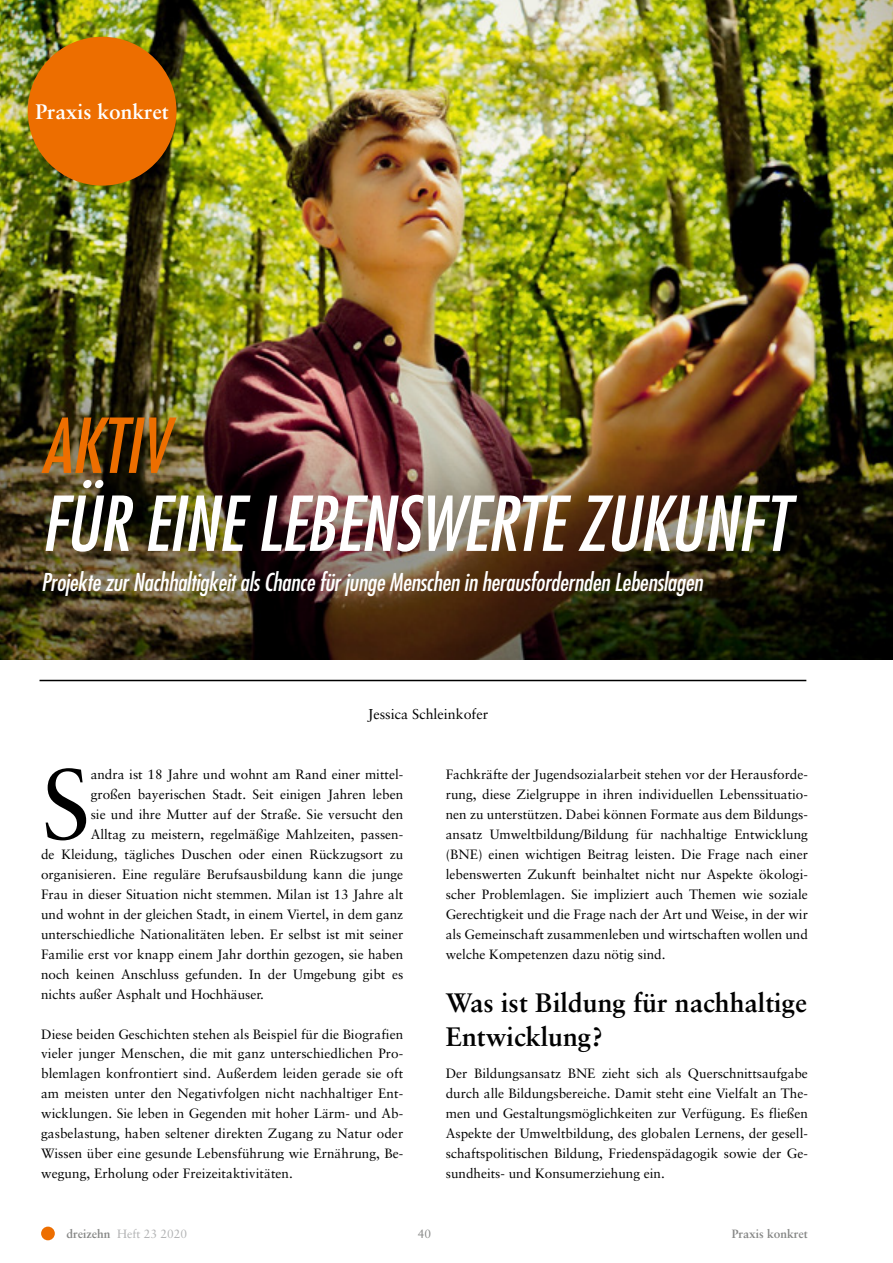
<style>
.page{position:relative;width:893px;height:1263px;background:#fff}
.page>*{position:absolute;margin:0;border:0;box-sizing:border-box;transform-origin:0 0}
.t1{font:99.3px "Sabon";color:#000}
.t2{font:italic condensed 73.5px "Futura";letter-spacing:-.01em;color:#fff}
.t3{font:italic condensed 73.5px "Futura";letter-spacing:-.01em;color:#ed6e00}
.t4{font:700 26.7px/33.8px "Sabon";color:#000}
.t5{font:italic condensed 24px "Futura";letter-spacing:-.01em;color:#fff}
.t6{font:700 21px "Sabon";color:#fff}
.t7{font:14.25px "Sabon";color:#000}
.t8{font:13.5px/20px "Sabon";color:#000;text-align:justify}
.t9{font:12px "Sabon";color:#b1b2b3}
.t10{font:700 12px "Sabon";color:#868786}
.t11{font:12px "Sabon";color:#868786}
.s1{font-weight:700;color:#868786}
</style>
<div class="page">
<div style="left:41px;top:1226px;width:14px;height:14px;background:#ed6e00;border-radius:50%"></div>
<img style="left:0;top:0;width:893px;height:659px">
<hr style="left:40px;top:680px;width:766px;height:1px;background:#000">
<div style="left:28px;top:37px;width:149px;height:149px;background:#ed6e00;border-radius:50%"></div>
<h3 class="t6" style="left:36px;top:99px;width:135px">Praxis konkret</h3>
<h2 class="t3" style="left:41px;top:399px;width:129px">AKTIV</h2>
<h2 class="t2" style="left:41px;top:477px;width:748px">FÜR EINE LEBENSWERTE ZUKUNFT</h2>
<h3 class="t5" style="left:41px;top:567px;width:663px">Projekte zur Nachhaltigkeit als Chance für junge Menschen in herausfordernden Lebenslagen</h3>
<p class="t7" style="left:368px;top:706px;width:122px">Jessica Schleinkofer</p>
<h1 class="t1" style="left:41px;top:745px;width:51px">S</h1>
<p class="t8" style="left:91px;top:764px;width:314px">andra ist 18 Jahre und wohnt am Rand einer mittel-</p>
<p class="t8" style="left:91px;top:784px;width:314px">großen bayerischen Stadt. Seit einigen Jahren leben</p>
<p class="t8" style="left:91px;top:804px;width:314px">sie und ihre Mutter auf der Straße. Sie versucht den</p>
<p class="t8" style="left:91px;top:824px;width:314px">Alltag zu meistern, regelmäßige Mahlzeiten, passen-</p>
<p class="t8" style="left:41px;top:844px;width:364px">de Kleidung, tägliches Duschen oder einen Rückzugsort zu</p>
<p class="t8" style="left:41px;top:864px;width:364px">organisieren. Eine reguläre Berufsausbildung kann die junge</p>
<p class="t8" style="left:41px;top:884px;width:364px">Frau in dieser Situation nicht stemmen. Milan ist 13 Jahre alt</p>
<p class="t8" style="left:41px;top:904px;width:364px">und wohnt in der gleichen Stadt, in einem Viertel, in dem ganz</p>
<p class="t8" style="left:41px;top:924px;width:364px">unterschiedliche Nationalitäten leben. Er selbst ist mit seiner</p>
<p class="t8" style="left:41px;top:944px;width:364px">Familie erst vor knapp einem Jahr dorthin gezogen, sie haben</p>
<p class="t8" style="left:41px;top:964px;width:364px">noch keinen Anschluss gefunden. In der Umgebung gibt es</p>
<p class="t8" style="left:41px;top:984px;width:224px">nichts außer Asphalt und Hochhäuser.</p>
<p class="t8" style="left:41px;top:1024px;width:364px">Diese beiden Geschichten stehen als Beispiel für die Biografien vieler junger Menschen, die mit ganz unterschiedlichen Pro&shy;blemlagen konfrontiert sind. Außerdem leiden gerade sie oft am meisten unter den Negativfolgen nicht nachhaltiger Ent&shy;wicklungen. Sie leben in Gegenden mit hoher Lärm- und Ab&shy;gasbelastung, haben seltener direkten Zugang zu Natur oder Wissen über eine gesunde Lebensführung wie Ernährung, Be&shy;wegung, Erholung oder Freizeitaktivitäten.</p>
<p class="t8" style="left:446px;top:764px;width:364px">Fachkräfte der Jugendsozialarbeit stehen vor der Herausforde&shy;rung, diese Zielgruppe in ihren individuellen Lebenssituatio&shy;nen zu unterstützen. Dabei können Formate aus dem Bildungs&shy;ansatz Umweltbildung/Bildung für nachhaltige Entwicklung (BNE) einen wichtigen Beitrag leisten. Die Frage nach einer lebenswerten Zukunft beinhaltet nicht nur Aspekte ökologi&shy;scher Problemlagen. Sie impliziert auch Themen wie soziale Gerechtigkeit und die Frage nach der Art und Weise, in der wir als Gemeinschaft zusammenleben und wirtschaften wollen und welche Kompetenzen dazu nötig sind.</p>
<h3 class="t4" style="left:446px;top:985px;width:363px">Was ist Bildung für nachhaltige<br>Entwicklung?</h3>
<p class="t8" style="left:446px;top:1063px;width:364px">Der Bildungsansatz BNE zieht sich als Querschnittsaufgabe durch alle Bildungsbereiche. Damit steht eine Vielfalt an The&shy;men und Gestaltungsmöglichkeiten zur Verfügung. Es fließen Aspekte der Umweltbildung, des globalen Lernens, der gesell&shy;schaftspolitischen Bildung, Friedenspädagogik sowie der Ge&shy;sundheits- und Konsumerziehung ein.</p>
<p class="t9" style="left:66px;top:1227px;width:122px"><span class="s1">dreizehn</span> Heft 23 2020</p>
<p class="t11" style="left:418px;top:1227px;width:15px">40</p>
<p class="t10" style="left:732px;top:1226px;width:78px">Praxis konkret</p>
</div>
